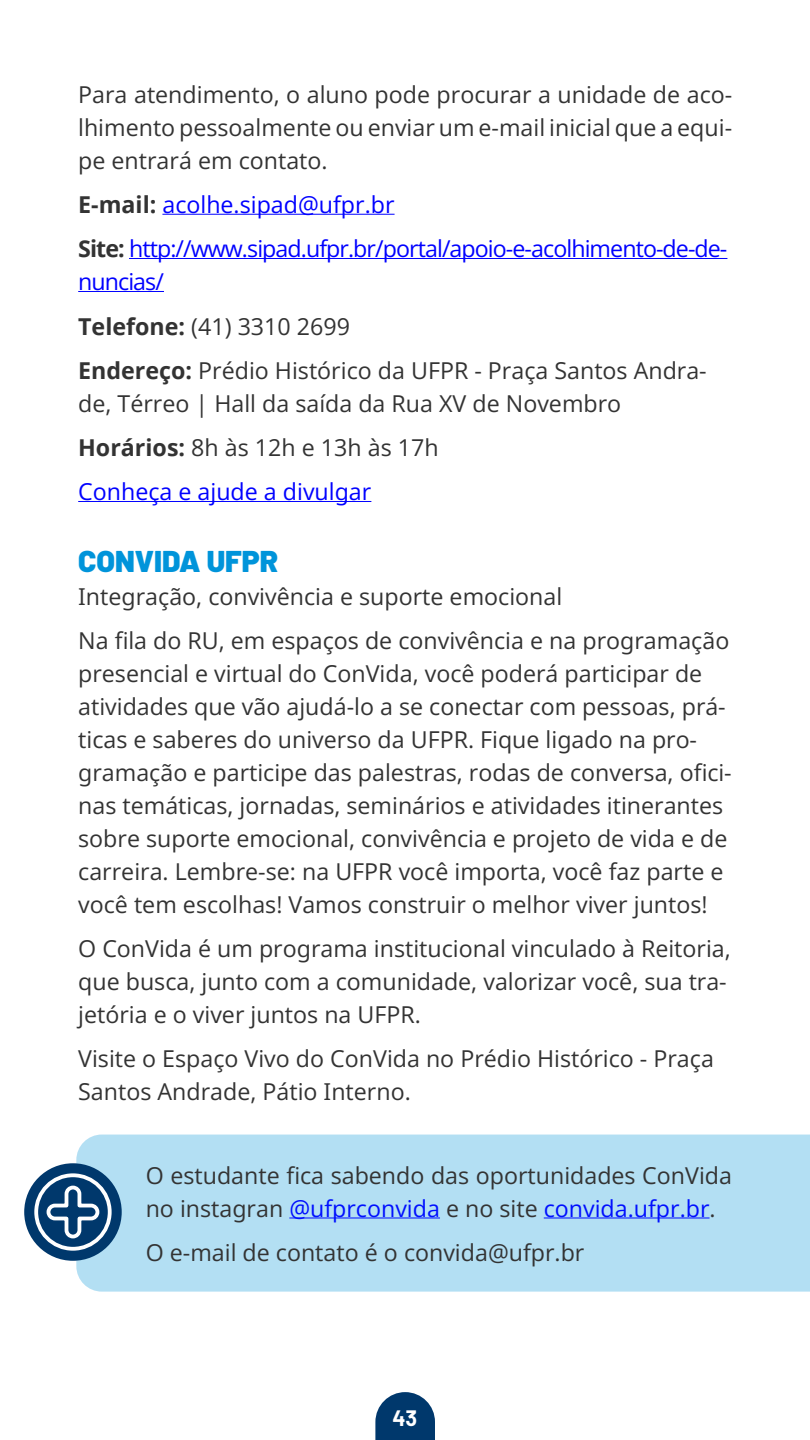
<style>
.page{position:relative;width:810px;height:1440px;background:#fff}
.page>*{position:absolute;margin:0;border:0;box-sizing:border-box;transform-origin:0 0}
.t1{font:900 30px "Barlow";color:#0094da}
.t2{font:23.25px/33px "Open Sans";color:#333}
.t3{font:23.25px/44.2px "Open Sans";letter-spacing:-.04em;color:#00f}
.t4{font:700 21.75px "Barlow";color:#fff}
.s1{font-weight:700;color:#333}
.s2{color:#00f}
.s3{font-weight:700}
.s4{color:#000fff}
</style>
<div class="page">
<svg style="left:375px;top:1392px;width:60px;height:48px;background:#245480"></svg>
<hr style="left:162px;top:214px;width:233px;height:1px;background:#00f">
<hr style="left:129px;top:258px;width:598px;height:1px;background:#00f">
<hr style="left:78px;top:291px;width:86px;height:1px;background:#00f">
<hr style="left:78px;top:501px;width:293px;height:1px;background:#00f">
<div style="left:76px;top:1135px;width:734px;height:157px;background:#b3dff3"></div>
<div style="left:24px;top:1163px;width:98px;height:98px;background:#00386c;border-radius:50%"></div>
<svg style="left:32px;top:1171px;width:82px;height:82px"></svg>
<hr style="left:289px;top:1218px;width:151px;height:1px;background:#000fff">
<hr style="left:544px;top:1218px;width:166px;height:1px;background:#000fff">
<p class="t2" style="left:78px;top:77px;width:656px;text-align:justify">Para atendimento, o aluno pode procurar a unidade de aco&shy;lhimento pessoalmente ou enviar um e-mail inicial que a equi&shy;pe entrará em contato.</p>
<p class="t3" style="left:78px;top:182px;width:651px"><span class="s1">E-mail:</span> acolhe.sipad@ufpr.br<br><span class="s1">Site:</span> http://www.sipad.ufpr.br/portal/apoio-e-acolhimento-de-de-</p>
<p class="t2" style="left:78px;top:259px;width:630px;line-height:44.2px"><span class="s2">nuncias/<br></span><span class="s3">Telefone:</span> (41) 3310 2699<br><span class="s3">Endereço:</span> Prédio Histórico da UFPR - Praça Santos Andra-</p>
<p class="t2" style="left:78px;top:381px;width:545px;line-height:44.2px">de, Térreo | Hall da saída da Rua XV de Novembro<br><span class="s3">Horários:</span> 8h às 12h e 13h às 17h<br><span class="s2">Conheça e ajude a divulgar</span></p>
<p class="t1" style="left:78px;top:538px;width:202px">CONVIDA UFPR</p>
<p class="t2" style="left:78px;top:573px;width:653px;line-height:44.2px">Integração, convivência e suporte emocional<br>Na fila do RU, em espaços de convivência e na programação</p>
<p class="t2" style="left:78px;top:656px;width:655px">presencial e virtual do ConVida, você poderá participar de atividades que vão ajudá-lo a se conectar com pessoas, prá&shy;ticas e saberes do universo da UFPR. Fique ligado na pro&shy;gramação e participe das palestras, rodas de conversa, ofici&shy;nas temáticas, jornadas, seminários e atividades itinerantes sobre suporte emocional, convivência e projeto de vida e de carreira. Lembre-se: na UFPR você importa, você faz parte e você tem escolhas! Vamos construir o melhor viver juntos!</p>
<p class="t2" style="left:78px;top:932px;width:654px">O ConVida é um programa institucional vinculado à Reitoria, que busca, junto com a comunidade, valorizar você, sua tra&shy;jetória e o viver juntos na UFPR.</p>
<p class="t2" style="left:78px;top:1042px;width:637px">Visite o Espaço Vivo do ConVida no Prédio Histórico - Praça<br>Santos Andrade, Pátio Interno.</p>
<p class="t2" style="left:146px;top:1158px;width:588px">O estudante fica sabendo das oportunidades ConVida no instagran <span class="s4">@ufprconvida</span> e no site <span class="s4">convida.ufpr.br</span>.</p>
<p class="t2" style="left:146px;top:1236px;width:440px">O e-mail de contato é o convida@ufpr.br</p>
<p class="t4" style="left:392px;top:1402px;width:26px">43</p>
</div>
